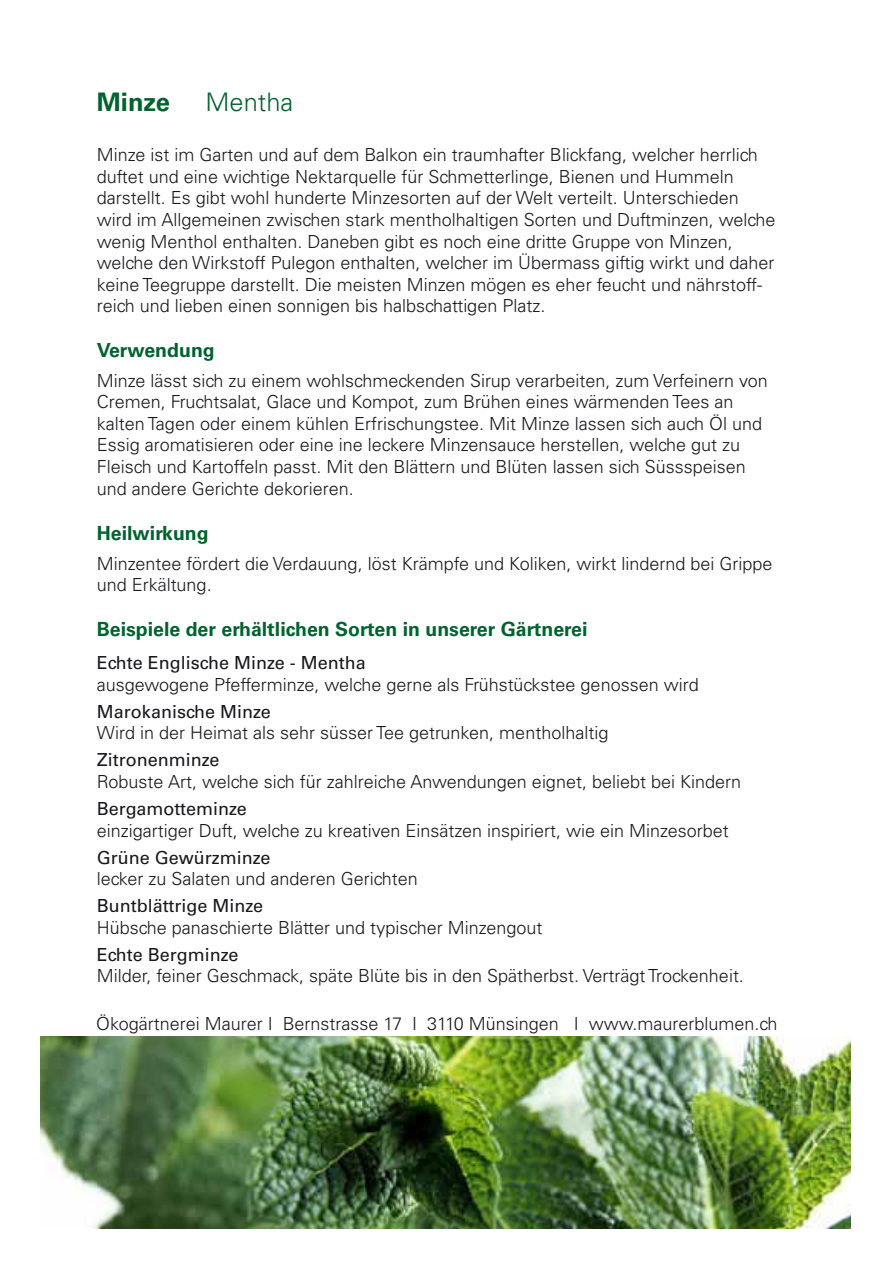
<style>
.page{position:relative;width:893px;height:1263px;background:#fff}
.page>*{position:absolute;margin:0;border:0;box-sizing:border-box;transform-origin:0 0}
.t1{font:300 25.5px "Univers CE";color:#00632e}
.t2{font:700 25.5px "Univers CE";color:#00632e}
.t3{font:700 19.5px "Univers CE";color:#00632e}
.t4{font:300 18px/21.6px "Univers CE";color:#1a171c}
.t5{font:500 18px "Univers CE";color:#1a171c}
</style>
<div class="page">
<img style="left:41px;top:1036px;width:809px;height:192px">
<h1 class="t2" style="left:97px;top:87px;width:75px">Minze</h1>
<h1 class="t1" style="left:205px;top:87px;width:89px">Mentha</h1>
<p class="t4" style="left:97px;top:144px;width:680px">Minze ist im Garten und auf dem Balkon ein traumhafter Blickfang, welcher herrlich duftet und eine wichtige Nektarquelle für Schmetterlinge, Bienen und Hummeln darstellt. Es gibt wohl hunderte Minzesorten auf der Welt verteilt. Unterschieden wird im Allgemeinen zwischen stark mentholhaltigen Sorten und Duftminzen, welche wenig Menthol enthalten. Daneben gibt es noch eine dritte Gruppe von Minzen, welche den Wirkstoff Pulegon enthalten, welcher im Übermass giftig wirkt und daher keine Teegruppe darstellt. Die meisten Minzen mögen es eher feucht und nährstoff&shy;reich und lieben einen sonnigen bis halbschattigen Platz.</p>
<p class="t3" style="left:97px;top:338px;width:120px">Verwendung</p>
<p class="t4" style="left:97px;top:370px;width:672px">Minze lässt sich zu einem wohlschmeckenden Sirup verarbeiten, zum Verfeinern von Cremen, Fruchtsalat, Glace und Kompot, zum Brühen eines wärmenden Tees an kalten Tagen oder einem kühlen Erfrischungstee. Mit Minze lassen sich auch Öl und Essig aromatisieren oder eine ine leckere Minzensauce herstellen, welche gut zu Fleisch und Kartoffeln passt. Mit den Blättern und Blüten lassen sich Süssspeisen und andere Gerichte dekorieren.</p>
<p class="t3" style="left:97px;top:521px;width:113px">Heilwirkung</p>
<p class="t4" style="left:97px;top:553px;width:677px">Minzentee fördert die Verdauung, löst Krämpfe und Koliken, wirkt lindernd bei Grippe und Erkältung.</p>
<p class="t3" style="left:97px;top:618px;width:492px">Beispiele der erhältlichen Sorten in unserer Gärtnerei</p>
<p class="t5" style="left:97px;top:652px;width:270px">Echte Englische Minze - Mentha</p>
<p class="t4" style="left:97px;top:674px;width:603px">ausgewogene Pfefferminze, welche gerne als Frühstückstee genossen wird</p>
<p class="t5" style="left:97px;top:701px;width:176px">Marokanische Minze</p>
<p class="t4" style="left:97px;top:723px;width:513px">Wird in der Heimat als sehr süsser Tee getrunken, mentholhaltig</p>
<p class="t5" style="left:97px;top:749px;width:124px">Zitronenminze</p>
<p class="t4" style="left:97px;top:771px;width:646px">Robuste Art, welche sich für zahlreiche Anwendungen eignet, beliebt bei Kindern</p>
<p class="t5" style="left:97px;top:798px;width:151px">Bergamotteminze</p>
<p class="t4" style="left:97px;top:820px;width:633px">einzigartiger Duft, welche zu kreativen Einsätzen inspiriert, wie ein Minzesorbet</p>
<p class="t5" style="left:97px;top:847px;width:175px">Grüne Gewürzminze</p>
<p class="t4" style="left:97px;top:868px;width:322px">lecker zu Salaten und anderen Gerichten</p>
<p class="t5" style="left:97px;top:895px;width:168px">Buntblättrige Minze</p>
<p class="t4" style="left:97px;top:917px;width:447px">Hübsche panaschierte Blätter und typischer Minzengout</p>
<p class="t5" style="left:97px;top:944px;width:143px">Echte Bergminze</p>
<p class="t4" style="left:97px;top:966px;width:649px">Milder, feiner Geschmack, späte Blüte bis in den Spätherbst. Verträgt Trockenheit.</p>
<p class="t4" style="left:96px;top:1013px;width:683px">Ökogärtnerei Maurer I Bernstrasse 17 I 3110 Münsingen I www.maurerblumen.ch</p>
</div>
